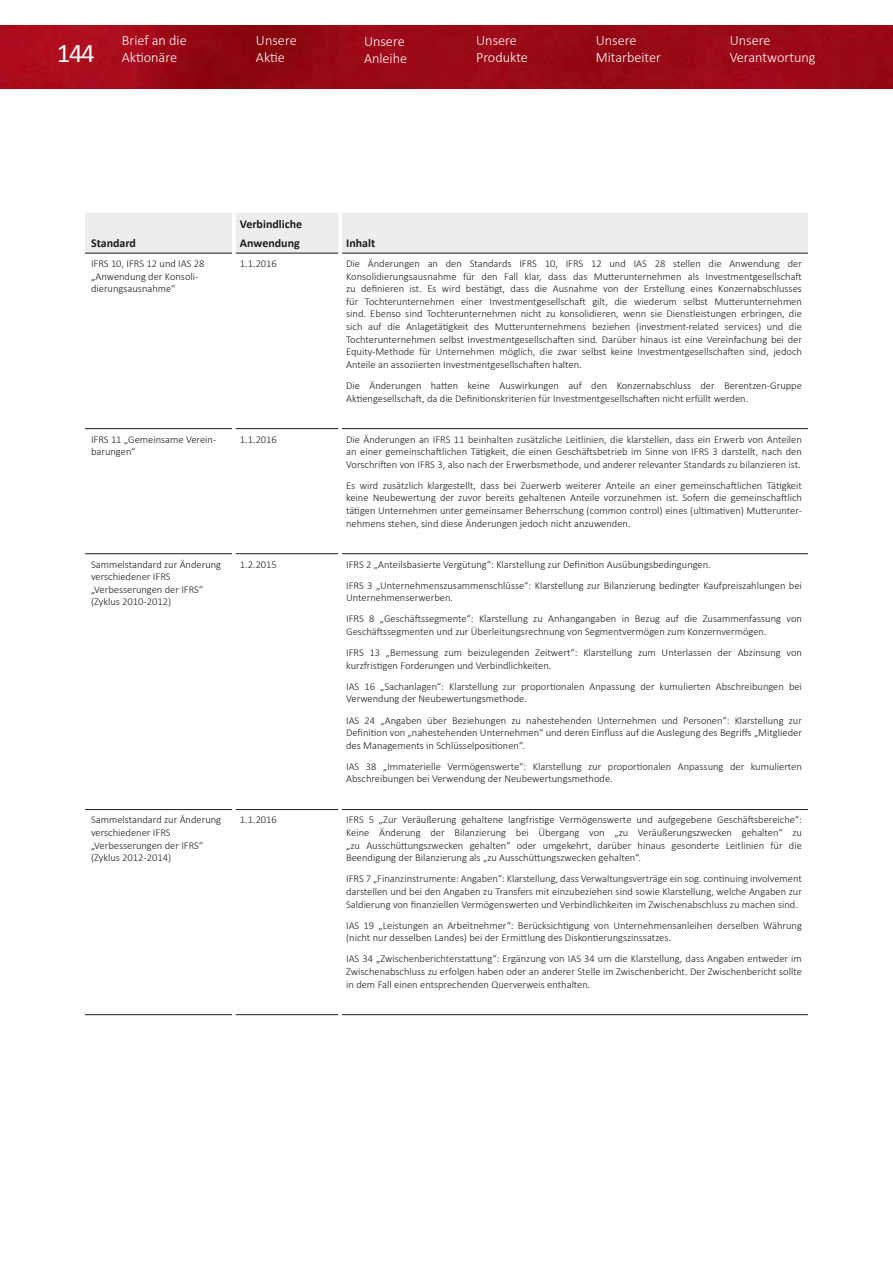
<style>
.page{position:relative;width:893px;height:1263px;background:#fff}
.page>*{position:absolute;margin:0;border:0;box-sizing:border-box;transform-origin:0 0}
.t1{font:27px "Calibri";color:#fff}
.t2{font:300 14.25px/17.1px "Calibri";color:#fff}
.t3{font:700 12px/19.5px "Calibri";color:#1d1d1b}
.t4{font:300 10.5px/12.6px "Calibri";color:#1d1d1b}
</style>
<div class="page">
<img style="left:0;top:26px;width:893px;height:62px">
<div style="left:85px;top:213px;width:723px;height:40px;background:#ededed"></div>
<hr style="left:85px;top:428px;width:147px;height:1px;background:#1d1d1b">
<hr style="left:236px;top:428px;width:102px;height:1px;background:#1d1d1b">
<hr style="left:342px;top:428px;width:466px;height:1px;background:#1d1d1b">
<hr style="left:85px;top:553px;width:147px;height:1px;background:#1d1d1b">
<hr style="left:236px;top:553px;width:102px;height:1px;background:#1d1d1b">
<hr style="left:342px;top:553px;width:466px;height:1px;background:#1d1d1b">
<hr style="left:85px;top:809px;width:147px;height:1px;background:#1d1d1b">
<hr style="left:236px;top:809px;width:102px;height:1px;background:#1d1d1b">
<hr style="left:342px;top:809px;width:466px;height:1px;background:#1d1d1b">
<hr style="left:85px;top:1014px;width:147px;height:1px;background:#1d1d1b">
<hr style="left:236px;top:1014px;width:102px;height:1px;background:#1d1d1b">
<hr style="left:342px;top:1014px;width:466px;height:1px;background:#1d1d1b">
<hr style="left:232px;top:213px;width:4px;height:40px;background:#fff">
<hr style="left:338px;top:213px;width:4px;height:40px;background:#fff">
<hr style="left:85px;top:253px;width:147px;height:1px;background:#1d1d1b">
<hr style="left:236px;top:253px;width:102px;height:1px;background:#1d1d1b">
<hr style="left:342px;top:253px;width:466px;height:1px;background:#1d1d1b">
<h2 class="t2" style="left:122px;top:31px;width:67px">Brief an die<br>Aktionäre</h2>
<h2 class="t2" style="left:256px;top:31px;width:42px">Unsere<br>Aktie</h2>
<h2 class="t2" style="left:364px;top:32px;width:45px">Unsere<br>Anleihe</h2>
<h2 class="t2" style="left:476px;top:31px;width:53px">Unsere<br>Produkte</h2>
<h2 class="t2" style="left:596px;top:31px;width:67px">Unsere<br>Mitarbeiter</h2>
<h2 class="t2" style="left:730px;top:31px;width:42px">Unsere</h2>
<h1 class="t1" style="left:57px;top:36px;width:39px">144</h1>
<h2 class="t2" style="left:730px;top:48px;width:87px">Verantwortung</h2>
<p class="t3" style="left:91px;top:233px;width:47px">Standard</p>
<p class="t3" style="left:240px;top:214px;width:64px">Verbindliche<br>Anwendung</p>
<p class="t3" style="left:346px;top:233px;width:31px">Inhalt</p>
<p class="t4" style="left:91px;top:257px;width:115px">IFRS 10, IFRS 12 und IAS 28 „Anwendung der Konsoli&shy;dierungsausnahme“</p>
<p class="t4" style="left:240px;top:257px;width:39px">1.1.2016</p>
<p class="t4" style="left:346px;top:257px;width:457px;text-align:justify">Die Änderungen an den Standards IFRS 10, IFRS 12 und IAS 28 stellen die Anwendung der Konsolidierungsausnahme für den Fall klar, dass das Mutterunternehmen als Investmentgesellschaft zu definieren ist. Es wird bestätigt, dass die Ausnahme von der Erstellung eines Konzernabschlusses für Tochterunternehmen einer Investmentgesellschaft gilt, die wiederum selbst Mutterunternehmen sind. Ebenso sind Tochterunternehmen nicht zu konsolidieren, wenn sie Dienstleistungen erbringen, die sich auf die Anlagetätigkeit des Mutterunternehmens beziehen (investment-related services) und die Tochterunternehmen selbst Investmentgesellschaften sind. Darüber hinaus ist eine Vereinfachung bei der Equity-Methode für Unternehmen möglich, die zwar selbst keine Investmentgesellschaften sind, jedoch Anteile an assoziierten Investmentgesellschaften halten.</p>
<p class="t4" style="left:346px;top:379px;width:457px">Die Änderungen hatten keine Auswirkungen auf den Konzernabschluss der Berentzen-Gruppe<br>Aktiengesellschaft, da die Definitionskriterien für Investmentgesellschaften nicht erfüllt werden.</p>
<p class="t4" style="left:91px;top:433px;width:127px">IFRS 11 „Gemeinsame Verein&shy;barungen“</p>
<p class="t4" style="left:240px;top:433px;width:39px">1.1.2016</p>
<p class="t4" style="left:346px;top:433px;width:457px;text-align:justify">Die Änderungen an IFRS 11 beinhalten zusätzliche Leitlinien, die klarstellen, dass ein Erwerb von Anteilen an einer gemeinschaftlichen Tätigkeit, die einen Geschäftsbetrieb im Sinne von IFRS 3 darstellt, nach den Vorschriften von IFRS 3, also nach der Erwerbsmethode, und anderer relevanter Standards zu bilanzieren ist.</p>
<p class="t4" style="left:346px;top:479px;width:457px;text-align:justify">Es wird zusätzlich klargestellt, dass bei Zuerwerb weiterer Anteile an einer gemeinschaftlichen Tätigkeit keine Neubewertung der zuvor bereits gehaltenen Anteile vorzunehmen ist. Sofern die gemeinschaftlich tätigen Unternehmen unter gemeinsamer Beherrschung (common control) eines (ultimativen) Mutterunter&shy;nehmens stehen, sind diese Änderungen jedoch nicht anzuwenden.</p>
<p class="t4" style="left:91px;top:558px;width:132px">Sammelstandard zur Änderung verschiedener IFRS „Verbesserungen der IFRS“ (Zyklus 2010-2012)</p>
<p class="t4" style="left:240px;top:558px;width:39px">1.2.2015</p>
<p class="t4" style="left:346px;top:553px;width:457px;line-height:21.1px">IFRS 2 „Anteilsbasierte Vergütung“: Klarstellung zur Definition Ausübungsbedingungen.<br>IFRS 3 „Unternehmenszusammenschlüsse“: Klarstellung zur Bilanzierung bedingter Kaufpreiszahlungen bei</p>
<p class="t4" style="left:346px;top:587px;width:457px;line-height:21.1px">Unternehmenserwerben.<br>IFRS 8 „Geschäftssegmente“: Klarstellung zu Anhangangaben in Bezug auf die Zusammenfassung von</p>
<p class="t4" style="left:346px;top:621px;width:457px;line-height:21.1px">Geschäftssegmenten und zur Überleitungsrechnung von Segmentvermögen zum Konzernvermögen.<br>IFRS 13 „Bemessung zum beizulegenden Zeitwert“: Klarstellung zum Unterlassen der Abzinsung von</p>
<p class="t4" style="left:346px;top:655px;width:457px;line-height:21.1px">kurzfristigen Forderungen und Verbindlichkeiten.<br>IAS 16 „Sachanlagen“: Klarstellung zur proportionalen Anpassung der kumulierten Abschreibungen bei</p>
<p class="t4" style="left:346px;top:688px;width:457px;line-height:21.1px">Verwendung der Neubewertungsmethode.<br>IAS 24 „Angaben über Beziehungen zu nahestehenden Unternehmen und Personen“: Klarstellung zur</p>
<p class="t4" style="left:346px;top:726px;width:457px">Definition von „nahestehenden Unternehmen“ und deren Einfluss auf die Auslegung des Begriffs „Mitglieder des Managements in Schlüsselpositionen“.</p>
<p class="t4" style="left:346px;top:760px;width:457px">IAS 38 „Immaterielle Vermögenswerte“: Klarstellung zur proportionalen Anpassung der kumulierten<br>Abschreibungen bei Verwendung der Neubewertungsmethode.</p>
<p class="t4" style="left:91px;top:813px;width:132px">Sammelstandard zur Änderung verschiedener IFRS „Verbesserungen der IFRS“ (Zyklus 2012-2014)</p>
<p class="t4" style="left:240px;top:813px;width:39px">1.1.2016</p>
<p class="t4" style="left:346px;top:813px;width:457px;text-align:justify">IFRS 5 „Zur Veräußerung gehaltene langfristige Vermögenswerte und aufgegebene Geschäftsbereiche“:<br>Keine Änderung der Bilanzierung bei Übergang von „zu Veräußerungszwecken gehalten“ zu „zu Ausschüttungszwecken gehalten“ oder umgekehrt, darüber hinaus gesonderte Leitlinien für die Beendigung der Bilanzierung als „zu Ausschüttungszwecken gehalten“.</p>
<p class="t4" style="left:346px;top:872px;width:457px;text-align:justify">IFRS 7 „Finanzinstrumente: Angaben“: Klarstellung, dass Verwaltungsverträge ein sog. continuing involvement darstellen und bei den Angaben zu Transfers mit einzubeziehen sind sowie Klarstellung, welche Angaben zur Saldierung von finanziellen Vermögenswerten und Verbindlichkeiten im Zwischenabschluss zu machen sind.</p>
<p class="t4" style="left:346px;top:919px;width:457px">IAS 19 „Leistungen an Arbeitnehmer“: Berücksichtigung von Unternehmensanleihen derselben Währung (nicht nur desselben Landes) bei der Ermittlung des Diskontierungszinssatzes.</p>
<p class="t4" style="left:346px;top:952px;width:457px;text-align:justify">IAS 34 „Zwischenberichterstattung“: Ergänzung von IAS 34 um die Klarstellung, dass Angaben entweder im Zwischenabschluss zu erfolgen haben oder an anderer Stelle im Zwischenbericht. Der Zwischenbericht sollte in dem Fall einen entsprechenden Querverweis enthalten.</p>
</div>
